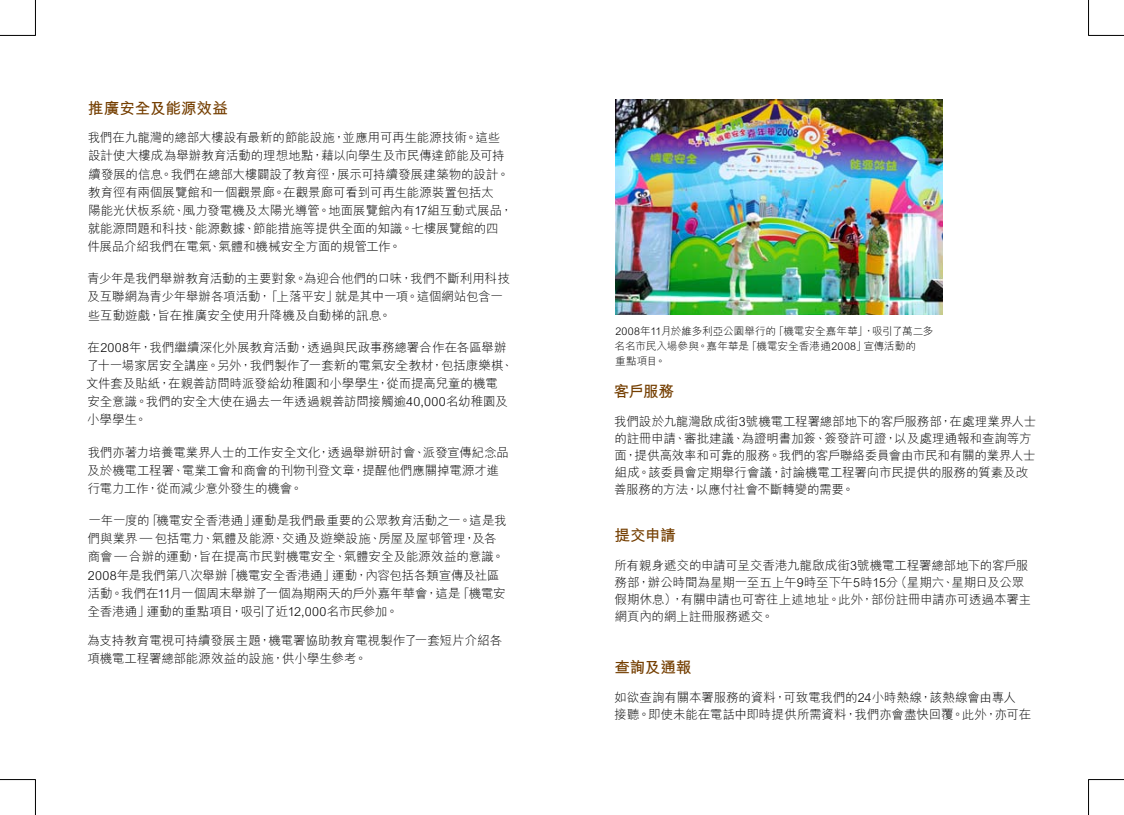
<style>
.page{position:relative;width:1124px;height:815px;background:#fff}
.page>*{position:absolute;margin:0;border:0;box-sizing:border-box;transform-origin:0 0}
.t1{font:700 15.62px "M Hei HK";letter-spacing:-.015em;color:#743e00}
.t2{font:300 12.5px/18.1px "M Hei HK";letter-spacing:-.01em;color:#000}
.t3{font:300 10.62px/15px "M Hei HK";letter-spacing:-.005em;color:#000}
</style>
<div class="page">
<img style="left:615px;top:99px;width:327px;height:216px">
<hr style="left:0;top:35px;width:35px;height:1px;background:#000">
<hr style="left:1088px;top:35px;width:35px;height:1px;background:#000">
<hr style="left:0;top:779px;width:35px;height:1px;background:#000">
<hr style="left:1088px;top:779px;width:35px;height:1px;background:#000">
<hr style="left:35px;top:0;width:1px;height:35px;background:#000">
<hr style="left:35px;top:780px;width:1px;height:35px;background:#000">
<hr style="left:1088px;top:0;width:1px;height:35px;background:#000">
<hr style="left:1088px;top:780px;width:1px;height:35px;background:#000">
<p class="t1" style="left:88px;top:96px;width:142px">推廣安全及能源效益</p>
<p class="t2" style="left:87px;top:128px;width:426px">我們在九龍灣的總部大樓設有最新的節能設施，並應用可再生能源技術。這些設計使大樓成為舉辦教育活動的理想地點，藉以向學生及市民傳達節能及可持續發展的信息。我們在總部大樓闢設了教育徑，展示可持續發展建築物的設計。教育徑有兩個展覽館和一個觀景廊。在觀景廊可看到可再生能源裝置包括太<br>陽能光伏板系統、風力發電機及太陽光導管。地面展覽館內有17組互動式展品，就能源問題和科技、能源數據、節能措施等提供全面的知識。七樓展覽館的四件展品介紹我們在電氣、氣體和機械安全方面的規管工作。</p>
<p class="t2" style="left:87px;top:269px;width:424px">青少年是我們舉辦教育活動的主要對象。為迎合他們的口味，我們不斷利用科技及互聯網為青少年舉辦各項活動，「上落平安」就是其中一項。這個網站包含一些互動遊戲，旨在推廣安全使用升降機及自動梯的訊息。</p>
<p class="t2" style="left:86px;top:338px;width:428px">在2008年，我們繼續深化外展教育活動，透過與民政事務總署合作在各區舉辦了十一場家居安全講座。另外，我們製作了一套新的電氣安全教材，包括康樂棋、文件套及貼紙，在親善訪問時派發給幼稚園和小學學生，從而提高兒童的機電安全意識。我們的安全大使在過去一年透過親善訪問接觸逾40,000名幼稚園及小學學生。</p>
<p class="t2" style="left:87px;top:443px;width:423px">我們亦著力培養電業界人士的工作安全文化，透過舉辦研討會、派發宣傳紀念品及於機電工程署、電業工會和商會的刊物刊登文章，提醒他們應關掉電源才進行電力工作，從而減少意外發生的機會。</p>
<p class="t2" style="left:87px;top:511px;width:421px">一年一度的「機電安全香港通」運動是我們最重要的公眾教育活動之一。這是我們與業界 ─ 包括電力、氣體及能源、交通及遊樂設施、房屋及屋邨管理，及各商會─ 合辦的運動，旨在提高市民對機電安全、氣體安全及能源效益的意識。2008年是我們第八次舉辦「機電安全香港通」運動，內容包括各類宣傳及社區活動。我們在11月一個周末舉辦了一個為期兩天的戶外嘉年華會，這是「機電安全香港通」運動的重點項目，吸引了近12,000名市民參加。</p>
<p class="t2" style="left:87px;top:630px;width:416px">為支持教育電視可持續發展主題，機電署協助教育電視製作了一套短片介紹各項機電工程署總部能源效益的設施，供小學生參考。</p>
<p class="t3" style="left:614px;top:323px;width:320px">2008年11月於維多利亞公園舉行的「機電安全嘉年華」，吸引了萬二多名名市民入場參與。嘉年華是「機電安全香港通2008」宣傳活動的<br>重點項目。</p>
<p class="t1" style="left:613px;top:380px;width:62px">客戶服務</p>
<p class="t2" style="left:614px;top:413px;width:423px;line-height:16.9px">我們設於九龍灣啟成街3號機電工程署總部地下的客戶服務部，在處理業界人士的註冊申請、審批建議、為證明書加簽、簽發許可證，以及處理通報和查詢等方面，提供高效率和可靠的服務。我們的客戶聯絡委員會由市民和有關的業界人士組成。該委員會定期舉行會議，討論機電工程署向市民提供的服務的質素及改善服務的方法，以應付社會不斷轉變的需要。</p>
<p class="t1" style="left:614px;top:524px;width:63px">提交申請</p>
<p class="t2" style="left:614px;top:557px;width:418px;line-height:16.9px">所有親身遞交的申請可呈交香港九龍啟成街3號機電工程署總部地下的客戶服務部，辦公時間為星期一至五上午9時至下午5時15分（星期六、星期日及公眾假期休息），有關申請也可寄往上述地址。此外，部份註冊申請亦可透過本署主網頁內的網上註冊服務遞交。</p>
<p class="t1" style="left:614px;top:656px;width:79px">查詢及通報</p>
<p class="t2" style="left:614px;top:688px;width:418px;line-height:16.9px">如欲查詢有關本署服務的資料，可致電我們的24小時熱線，該熱線會由專人接聽。即使未能在電話中即時提供所需資料，我們亦會盡快回覆。此外，亦可在</p>
</div>
